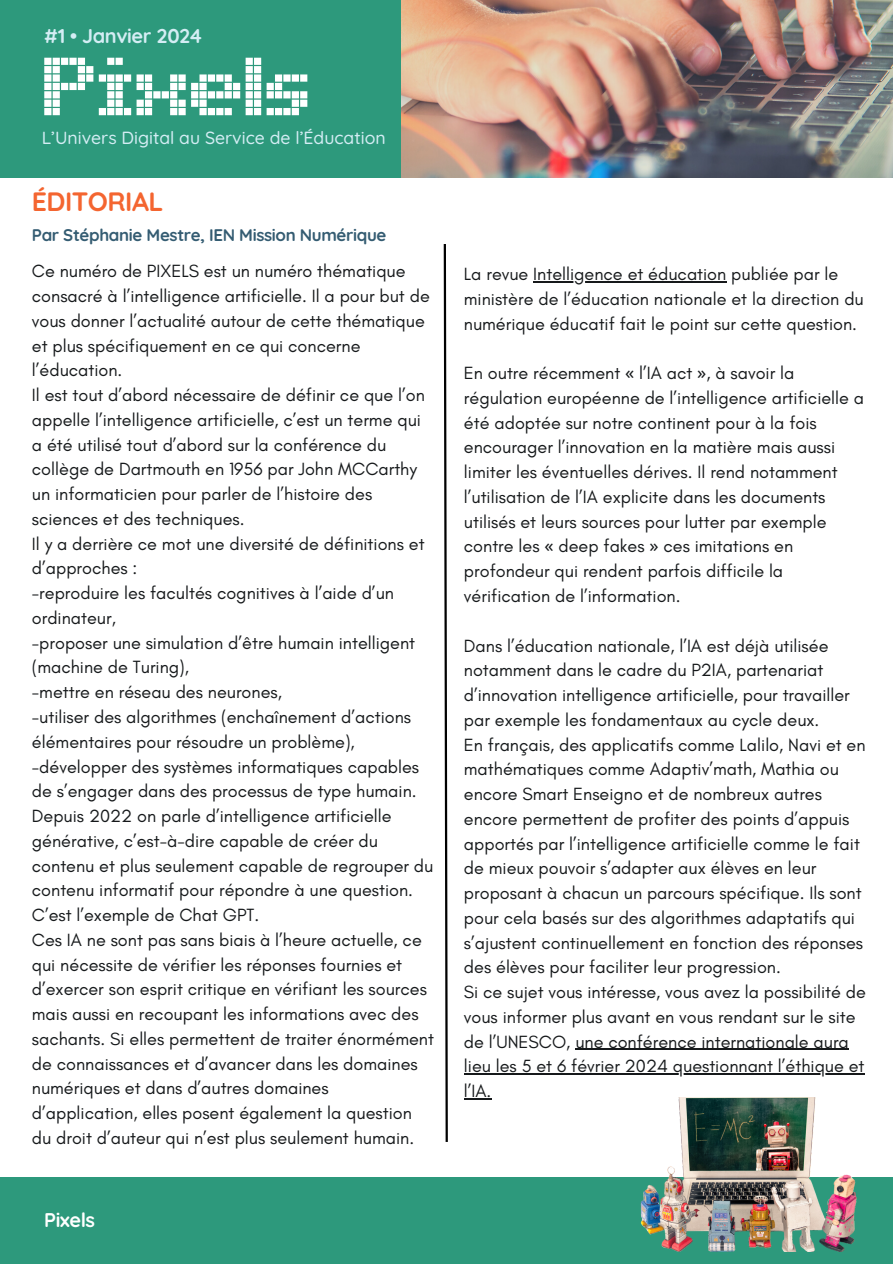
<style>
.page{position:relative;width:893px;height:1264px;background:#fff}
.page>*{position:absolute;margin:0;border:0;box-sizing:border-box;transform-origin:0 0}
.t1{font:119.85px "Pixelion";letter-spacing:-.025em;color:#fff}
.t2{font:700 26.55px "Quicksand";letter-spacing:-.02em;color:#f46530}
.t3{font:700 19.95px "Quicksand";letter-spacing:-.02em;color:#d4edf4}
.t4{font:700 19.8px "Quicksand";letter-spacing:-.02em;color:#fff}
.t5{font:18px/24.8px "Glacial Indifference";color:#16191b}
.t6{font:500 17.55px "Quicksand";color:#d4edf4}
.t7{font:700 16.8px "Quicksand";letter-spacing:-.02em;color:#345c72}
.s1{font-family:"Noto Sans"}
</style>
<div class="page">
<img style="left:401px;top:0;width:491px;height:177px">
<div style="left:0;top:0;width:401px;height:177px;background:#2d997c"></div>
<div style="left:0;top:1177px;width:892px;height:86px;background:#2d997c"></div>
<hr style="left:533px;top:281px;width:193px;height:1px;background:#16191b">
<hr style="left:575px;top:1048px;width:273px;height:1px;background:#16191b">
<hr style="left:464px;top:1073px;width:400px;height:1px;background:#16191b">
<svg style="left:464px;top:1098px;width:27px;height:1px"></svg>
<svg style="left:443px;top:244px;width:5px;height:898px"></svg>
<img style="left:640px;top:1097px;width:217px;height:154px">
<p class="t3" style="left:44px;top:23px;width:159px">#1 • Janvier 2024</p>
<p class="t1" style="left:44px;top:4px;width:273px">Pixels</p>
<p class="t6" style="left:42px;top:126px;width:345px">L’Univers Digital au Service de l’Éducation</p>
<p class="t2" style="left:32px;top:185px;width:133px">ÉDITORIAL</p>
<p class="t7" style="left:32px;top:224px;width:356px">Par Stéphanie Mestre, IEN Mission Numérique</p>
<p class="t5" style="left:32px;top:258px;width:399px">Ce numéro de PIXELS est un numéro thématique consacré à l’intelligence artificielle. Il a pour but de vous donner l’actualité autour de cette thématique et plus spécifiquement en ce qui concerne l’éducation.</p>
<p class="t5" style="left:32px;top:382px;width:394px">Il est tout d’abord nécessaire de définir ce que l’on appelle l’intelligence artificielle, c’est un terme qui a été utilisé tout d’abord sur la conférence du collège de Dartmouth en 1956 par John MCCarthy un informaticien pour parler de l’histoire des sciences et des techniques.</p>
<p class="t5" style="left:32px;top:531px;width:394px">Il y a derrière ce mot une diversité de définitions et d’approches :</p>
<p class="t5" style="left:32px;top:580px;width:363px">-reproduire les facultés cognitives à l’aide d’un ordinateur,</p>
<p class="t5" style="left:32px;top:630px;width:385px">-proposer une simulation d’être humain intelligent (machine de Turing),</p>
<p class="t5" style="left:32px;top:679px;width:251px">-mettre en réseau des neurones,</p>
<p class="t5" style="left:32px;top:704px;width:381px">-utiliser des algorithmes (enchaînement d’actions élémentaires pour résoudre un problème),</p>
<p class="t5" style="left:32px;top:753px;width:389px">-développer des systèmes informatiques capables de s’engager dans des processus de type humain.</p>
<p class="t5" style="left:32px;top:803px;width:403px">Depuis 2022 on parle d’intelligence artificielle générative, c’est-à-dire capable de créer du contenu et plus seulement capable de regrouper du contenu informatif pour répondre à une question.<br>C’est l’exemple de Chat GPT.</p>
<p class="t5" style="left:32px;top:927px;width:403px">Ces IA ne sont pas sans biais à l’heure actuelle, ce qui nécessite de vérifier les réponses fournies et d’exercer son esprit critique en vérifiant les sources mais aussi en recoupant les informations avec des sachants. Si elles permettent de traiter énormément de connaissances et d’avancer dans les domaines numériques et dans d’autres domaines d’application, elles posent également la question du droit d’auteur qui n’est plus seulement humain.</p>
<p class="t4" style="left:44px;top:1207px;width:52px">Pixels</p>
<p class="t5" style="left:464px;top:261px;width:401px">La revue Intelligence et éducation publiée par le ministère de l’éducation nationale et la direction du numérique éducatif fait le point sur cette question.</p>
<p class="t5" style="left:464px;top:360px;width:401px">En outre récemment <span class="s1">«</span> l’IA act <span class="s1">»</span>, à savoir la régulation européenne de l’intelligence artificielle a été adoptée sur notre continent pour à la fois encourager l’innovation en la matière mais aussi limiter les éventuelles dérives. Il rend notamment l’utilisation de l’IA explicite dans les documents utilisés et leurs sources pour lutter par exemple contre les <span class="s1">«</span> deep fakes <span class="s1">»</span> ces imitations en profondeur qui rendent parfois difficile la vérification de l’information.</p>
<p class="t5" style="left:464px;top:633px;width:387px">Dans l’éducation nationale, l’IA est déjà utilisée notamment dans le cadre du P2IA, partenariat d’innovation intelligence artificielle, pour travailler par exemple les fondamentaux au cycle deux.</p>
<p class="t5" style="left:464px;top:732px;width:403px">En français, des applicatifs comme Lalilo, Navi et en mathématiques comme Adaptiv’math, Mathia ou encore Smart Enseigno et de nombreux autres encore permettent de profiter des points d’appuis apportés par l’intelligence artificielle comme le fait de mieux pouvoir s’adapter aux élèves en leur proposant à chacun un parcours spécifique. Ils sont pour cela basés sur des algorithmes adaptatifs qui s’ajustent continuellement en fonction des réponses des élèves pour faciliter leur progression.</p>
<p class="t5" style="left:464px;top:979px;width:403px">Si ce sujet vous intéresse, vous avez la possibilité de vous informer plus avant en vous rendant sur le site de l’UNESCO, une conférence internationale aura lieu les 5 et 6 février 2024 questionnant l’éthique et l’IA.</p>
</div>
